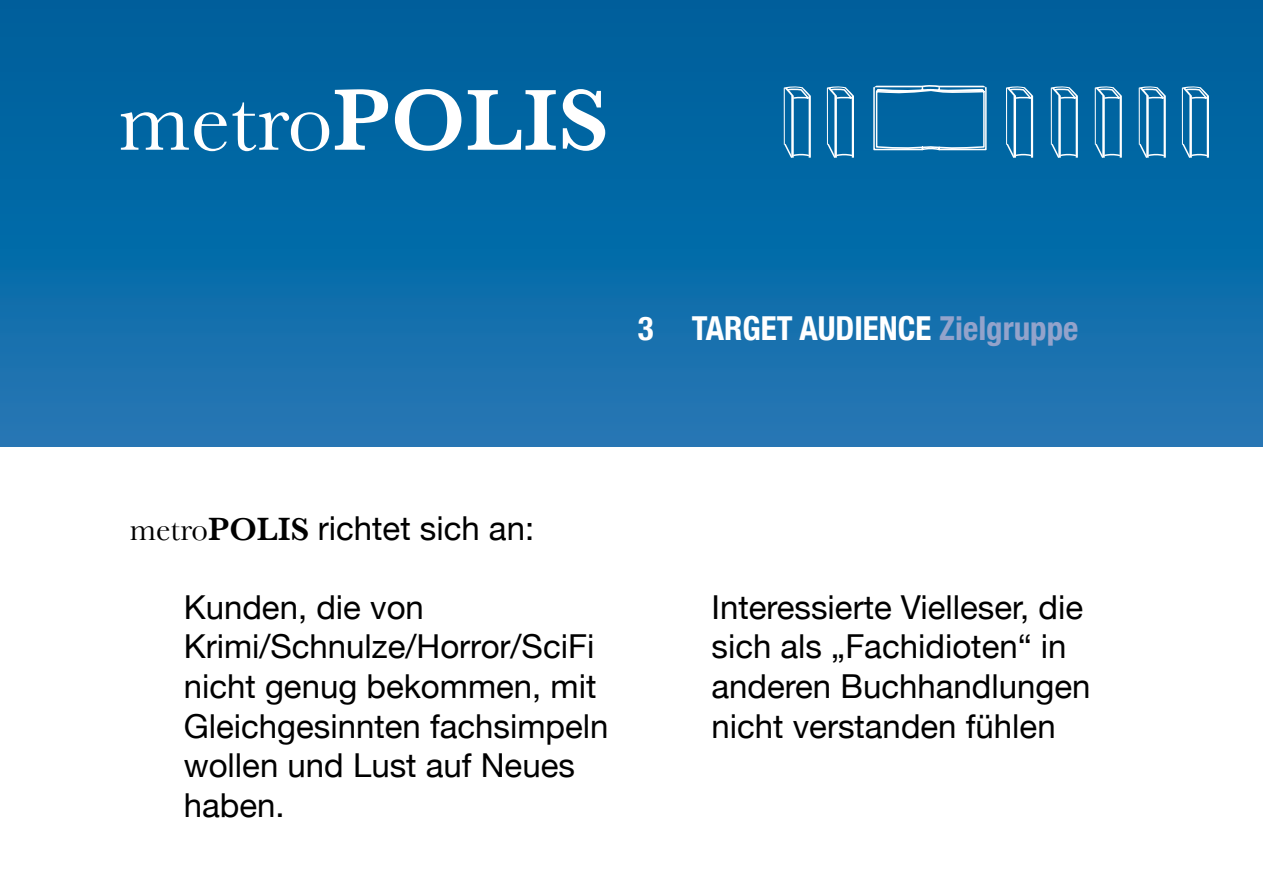
<style>
.page{position:relative;width:1263px;height:893px;background:#fff}
.page>*{position:absolute;margin:0;border:0;box-sizing:border-box;transform-origin:0 0}
.t1{font:90px "Baskerville";color:#fff}
.t2{font:33px/39.6px "Helvetica Neue";color:#000}
.t3{font:700 condensed 33px "Helvetica Neue";color:#fff}
.s1{font-weight:600}
.s2{color:#93a3cb}
.s3{font-family:"Baskerville"}
.s4{font-family:"Baskerville";font-weight:600}
</style>
<div class="page">
<div style="left:0;top:0;width:1263px;height:446px;background:linear-gradient(to bottom,#005e9a,#1f76b4)"></div>
<svg style="left:872px;top:85px;width:115px;height:67px;background:#277caf"></svg>
<svg style="left:1005px;top:86px;width:29px;height:73px"></svg>
<svg style="left:1050px;top:86px;width:29px;height:73px;background:#3c89b7"></svg>
<svg style="left:1094px;top:86px;width:29px;height:73px;background:#3c89b7"></svg>
<svg style="left:1138px;top:86px;width:29px;height:73px;background:#3c89b7"></svg>
<svg style="left:1181px;top:86px;width:29px;height:73px;background:#3c89b7"></svg>
<svg style="left:826px;top:86px;width:29px;height:73px;background:#3c89b7"></svg>
<svg style="left:783px;top:86px;width:29px;height:73px;background:#3c89b7"></svg>
<h1 class="t1" style="left:119px;top:68px;width:492px">metro<span class="s1">POLIS</span></h1>
<p class="t3" style="left:638px;top:308px;width:442px">3 TARGET AUDIENCE <span class="s2">Zielgruppe</span></p>
<p class="t2" style="left:130px;top:508px;width:406px"><span class="s3">metro</span><span class="s4">POLIS</span> richtet sich an:</p>
<p class="t2" style="left:184px;top:587px;width:426px">Kunden, die von<br>Krimi/Schnulze/Horror/SciFi nicht genug bekommen, mit<br>Gleichgesinnten fachsimpeln wollen und Lust auf Neues haben.</p>
<p class="t2" style="left:711px;top:587px;width:381px">Interessierte Vielleser, die sich als „Fachidioten“ in anderen Buchhandlungen nicht verstanden fühlen</p>
</div>
